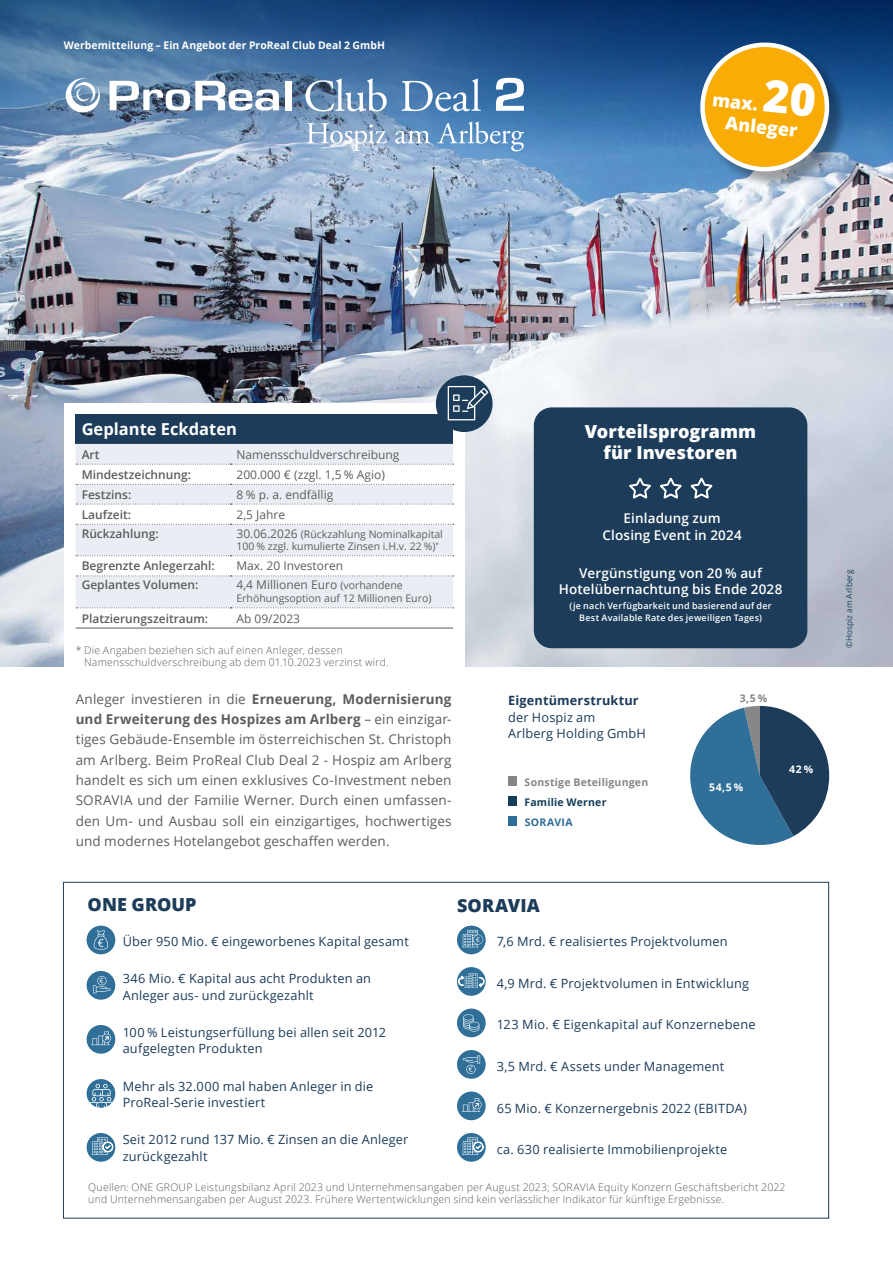
<style>
.page{position:relative;width:893px;height:1263px;background:#fff}
.page>*{position:absolute;margin:0;border:0;box-sizing:border-box;transform-origin:0 0}
.t1{font:800 18px/21px "Open Sans";letter-spacing:.005em;color:#fff;text-align:center}
.t2{font:800 18px "Open Sans";letter-spacing:.005em;color:#1c3c5a}
.t3{font:700 16.5px "Open Sans";color:#fff}
.t4{font:13.5px/20.2px "Open Sans";letter-spacing:.01em;color:#5d5d5d;text-align:justify}
.t5{font:600 13.5px/16.5px "Open Sans";letter-spacing:.01em;color:#fff;text-align:center}
.t6{font:12.75px/16.5px "Open Sans";letter-spacing:.015em;color:#1c3c5a}
.t7{font:700 12.75px "Open Sans";letter-spacing:.015em;color:#1c3c5a}
.t8{font:600 12px "Open Sans";color:#5d5d5d}
.t9{font:12px "Open Sans";color:#5d5d5d}
.t10{font:12px "Open Sans";color:#5e5e5e}
.t11{font:300 10.5px/12px "Open Sans";letter-spacing:.02em;color:#5d5d5d}
.t12{font:10.5px/12.6px "Open Sans";color:#5d5d5d}
.t13{font:700 10.5px "Open Sans";letter-spacing:.01em;color:#fff}
.t14{font:10.5px "Open Sans";color:#5e5e5e}
.t15{font:700 10.5px "Open Sans";letter-spacing:.02em;color:#868686}
.t16{font:700 10.5px "Open Sans";letter-spacing:.015em;color:#143d59}
.t17{font:700 10.5px "Open Sans";letter-spacing:.035em;color:#2e6e98}
.t18{font:600 9px/12px "Open Sans";letter-spacing:.025em;color:#fff;text-align:center}
.t19{font:8.25px "Open Sans";letter-spacing:.015em;color:#1c3c5a}
.s1{font-size:12px}
.s2{font-size:10.5px}
.s3{font-weight:700}
</style>
<div class="page">
<img style="left:0;top:148px;width:893px;height:518px">
<svg style="left:0;top:0;width:893px;height:148px;background:#346295"></svg>
<div style="left:87px;top:925px;width:28px;height:29px;background:#2f6f98;border-radius:50%"></div>
<svg style="left:94px;top:930px;width:14px;height:19px"></svg>
<div style="left:87px;top:1025px;width:28px;height:29px;background:#2f6f98;border-radius:50%"></div>
<svg style="left:91px;top:1031px;width:20px;height:14px"></svg>
<svg style="left:457px;top:1091px;width:29px;height:29px"></svg>
<svg style="left:462px;top:1098px;width:19px;height:23px"></svg>
<div style="left:457px;top:1008px;width:29px;height:29px;background:#2f6f98;border-radius:50%"></div>
<svg style="left:463px;top:1014px;width:16px;height:17px"></svg>
<div style="left:87px;top:1079px;width:28px;height:29px;background:#2f6f98;border-radius:50%"></div>
<svg style="left:89px;top:1084px;width:25px;height:24px"></svg>
<div style="left:87px;top:971px;width:28px;height:29px;background:#2f6f98;border-radius:50%"></div>
<svg style="left:93px;top:976px;width:18px;height:17px"></svg>
<div style="left:87px;top:1133px;width:28px;height:29px;background:#2f6f98;border-radius:50%"></div>
<svg style="left:92px;top:1137px;width:21px;height:18px"></svg>
<svg style="left:457px;top:1133px;width:29px;height:29px"></svg>
<svg style="left:462px;top:1137px;width:21px;height:18px"></svg>
<div style="left:457px;top:1050px;width:29px;height:29px;background:#2f6f98;border-radius:50%"></div>
<svg style="left:463px;top:1055px;width:17px;height:19px"></svg>
<svg style="left:457px;top:925px;width:29px;height:29px"></svg>
<svg style="left:462px;top:930px;width:21px;height:17px"></svg>
<div style="left:457px;top:967px;width:29px;height:29px;background:#2f6f98;border-radius:50%"></div>
<svg style="left:458px;top:973px;width:26px;height:15px"></svg>
<div style="left:64px;top:404px;width:400px;height:280px;background:#fff"></div>
<div style="left:76px;top:414px;width:377px;height:30px;background:#1c3c5a"></div>
<svg style="left:76px;top:444px;width:377px;height:163px;fill:#eaeef4"></svg>
<svg style="left:76px;top:464px;width:378px;height:1px"></svg>
<svg style="left:76px;top:484px;width:378px;height:1px"></svg>
<svg style="left:76px;top:504px;width:378px;height:1px"></svg>
<svg style="left:76px;top:524px;width:378px;height:1px"></svg>
<svg style="left:76px;top:555px;width:378px;height:1px"></svg>
<svg style="left:76px;top:576px;width:378px;height:1px"></svg>
<svg style="left:76px;top:607px;width:378px;height:21px"></svg>
<hr style="left:76px;top:628px;width:154px;height:1px;background:#5d5d5d">
<hr style="left:230px;top:628px;width:223px;height:1px;background:#5d5d5d">
<svg style="left:110px;top:81px;width:169px;height:30px"></svg>
<div style="left:285px;top:81px;width:6px;height:29px;background:#fff"></div>
<svg style="left:64px;top:76px;width:37px;height:38px"></svg>
<svg style="left:305px;top:79px;width:82px;height:33px"></svg>
<svg style="left:401px;top:79px;width:80px;height:32px"></svg>
<svg style="left:496px;top:78px;width:28px;height:33px"></svg>
<svg style="left:307px;top:123px;width:79px;height:28px;background:#a8bed6"></svg>
<svg style="left:395px;top:130px;width:35px;height:14px"></svg>
<svg style="left:437px;top:122px;width:87px;height:29px;background:#74a2cd"></svg>
<div style="left:703px;top:45px;width:145px;height:145px;background:#000;opacity:.35"></div>
<div style="left:436px;top:375px;width:57px;height:57px;background:#1c3c5a;border-radius:50%"></div>
<svg style="left:448px;top:386px;width:40px;height:34px"></svg>
<div style="left:534px;top:407px;width:273px;height:241px;background:#1c3c5a;border-radius:18px"></div>
<svg style="left:629px;top:477px;width:22px;height:22px"></svg>
<svg style="left:660px;top:477px;width:22px;height:22px"></svg>
<svg style="left:690px;top:477px;width:23px;height:22px"></svg>
<svg style="left:690px;top:706px;width:139px;height:139px"></svg>
<div style="left:508px;top:777px;width:9px;height:9px;background:#868686"></div>
<div style="left:508px;top:797px;width:9px;height:9px;background:#143d59"></div>
<div style="left:508px;top:817px;width:9px;height:9px;background:#2e6e98"></div>
<svg style="left:694px;top:37px;width:141px;height:137px;background:#b89a49"></svg>
<p class="t13" style="left:64px;top:38px;width:323px">Werbemitteilung – Ein Angebot der ProReal Club Deal 2 GmbH</p>
<h1 class="t1" style="left:714px;top:88px;width:47px;rotate:6deg">max.</h1>
<h1 class="t1" style="left:727px;top:111px;width:74px;rotate:6deg">Anleger</h1>
<p class="t3" style="left:82px;top:418px;width:157px">Geplante Eckdaten</p>
<p class="t8" style="left:82px;top:446px;width:19px">Art</p>
<p class="t9" style="left:236px;top:446px;width:165px">Namensschuldverschreibung</p>
<p class="t8" style="left:82px;top:466px;width:111px">Mindestzeichnung:</p>
<p class="t9" style="left:236px;top:466px;width:150px">200.000 € (zzgl. 1,5 % Agio)</p>
<p class="t8" style="left:82px;top:486px;width:51px">Festzins:</p>
<p class="t9" style="left:236px;top:486px;width:98px">8 % p. a. endfällig</p>
<p class="t8" style="left:82px;top:506px;width:51px">Laufzeit:</p>
<p class="t9" style="left:236px;top:506px;width:50px">2,5 Jahre</p>
<p class="t8" style="left:82px;top:525px;width:78px">Rückzahlung:</p>
<p class="t12" style="left:236px;top:527px;width:208px"><span class="s1">30.06.2026</span> (Rückzahlung Nominalkapital<br>100 % zzgl. kumulierte Zinsen i.H.v. 22 %)<sup>*</sup></p>
<p class="t8" style="left:82px;top:558px;width:135px">Begrenzte Anlegerzahl:</p>
<p class="t9" style="left:236px;top:558px;width:108px">Max. 20 Investoren</p>
<p class="t8" style="left:82px;top:577px;width:118px">Geplantes Volumen:</p>
<p class="t10" style="left:236px;top:577px;width:168px">4,4 Millionen Euro <span class="s2">(vorhandene</span></p>
<p class="t14" style="left:236px;top:591px;width:196px">Erhöhungsoption auf 12 Millionen Euro)</p>
<p class="t8" style="left:82px;top:610px;width:128px">Platzierungszeitraum:</p>
<p class="t10" style="left:236px;top:610px;width:65px">Ab 09/2023</p>
<p class="t11" style="left:84px;top:644px;width:306px;text-indent:-9px">* Die Angaben beziehen sich auf einen Anleger, dessen<br>Namensschuldverschreibung ab dem 01.10.2023 verzinst wird.</p>
<p class="t4" style="left:76px;top:689px;width:377px">Anleger investieren in die <span class="s3">Erneuerung, Modernisierung und Erweiterung des Hospizes am Arlberg</span> – ein einzigar&shy;tiges Gebäude-Ensemble im österreichischen St. Christoph am Arlberg. Beim ProReal Club Deal 2 - Hospiz am Arlberg handelt es sich um einen exklusives Co-Investment neben SORAVIA und der Familie Werner. Durch einen umfassen&shy;den Um- und Ausbau soll ein einzigartiges, hochwertiges und modernes Hotelangebot geschaffen werden.</p>
<h1 class="t1" style="left:585px;top:420px;width:173px">Vorteilsprogramm für Investoren</h1>
<p class="t5" style="left:603px;top:510px;width:141px">Einladung zum<br>Closing Event in 2024</p>
<p class="t5" style="left:559px;top:564px;width:225px">Vergünstigung von 20 % auf<br>Hotelübernachtung bis Ende 2028</p>
<p class="t18" style="left:569px;top:600px;width:204px">(je nach Verfügbarkeit und basierend auf der<br>Best Available Rate des jeweiligen Tages)</p>
<p class="t7" style="left:508px;top:691px;width:132px">Eigentümerstruktur</p>
<p class="t6" style="left:508px;top:708px;width:139px">der Hospiz am<br>Arlberg Holding GmbH</p>
<p class="t15" style="left:525px;top:774px;width:125px">Sonstige Beteiligungen</p>
<p class="t16" style="left:525px;top:795px;width:83px">Familie Werner</p>
<p class="t17" style="left:525px;top:815px;width:49px">SORAVIA</p>
<p class="t15" style="left:740px;top:691px;width:29px">3,5 %</p>
<p class="t13" style="left:709px;top:780px;width:36px">54,5 %</p>
<p class="t13" style="left:789px;top:762px;width:25px">42 %</p>
<h1 class="t2" style="left:88px;top:891px;width:110px">ONE GROUP</h1>
<p class="t6" style="left:123px;top:933px;width:288px">Über 950 Mio. € eingeworbenes Kapital gesamt</p>
<p class="t6" style="left:123px;top:970px;width:250px">346 Mio. € Kapital aus acht Produkten an<br>Anleger aus- und zurückgezahlt</p>
<p class="t6" style="left:123px;top:1024px;width:265px">100 % Leistungserfüllung bei allen seit 2012 aufgelegten Produkten</p>
<p class="t6" style="left:123px;top:1077px;width:252px">Mehr als 32.000 mal haben Anleger in die<br>ProReal-Serie investiert</p>
<p class="t6" style="left:123px;top:1131px;width:287px">Seit 2012 rund 137 Mio. € Zinsen an die Anleger zurückgezahlt</p>
<h1 class="t2" style="left:457px;top:891px;width:84px">SORAVIA</h1>
<p class="t6" style="left:497px;top:933px;width:232px">7,6 Mrd. € realisiertes Projektvolumen</p>
<p class="t6" style="left:497px;top:974px;width:254px">4,9 Mrd. € Projektvolumen in Entwicklung</p>
<p class="t6" style="left:497px;top:1016px;width:260px">123 Mio. € Eigenkapital auf Konzernebene</p>
<p class="t6" style="left:497px;top:1058px;width:229px">3,5 Mrd. € Assets under Management</p>
<p class="t6" style="left:497px;top:1099px;width:251px">65 Mio. € Konzernergebnis 2022 (EBITDA)</p>
<p class="t6" style="left:497px;top:1141px;width:232px">ca. 630 realisierte Immobilienprojekte</p>
<p class="t11" style="left:88px;top:1181px;width:699px">Quellen: ONE GROUP Leistungsbilanz April 2023 und Unternehmensangaben per August 2023; SORAVIA Equity Konzern Geschäftsbericht 2022 und Unternehmensangaben per August 2023. Frühere Wertentwicklungen sind kein verlässlicher Indikator für künftige Ergebnisse.</p>
<p class="t19" style="left:844px;top:648px;width:80px;rotate:-90deg">©Hospiz am Arlberg</p>
</div>
